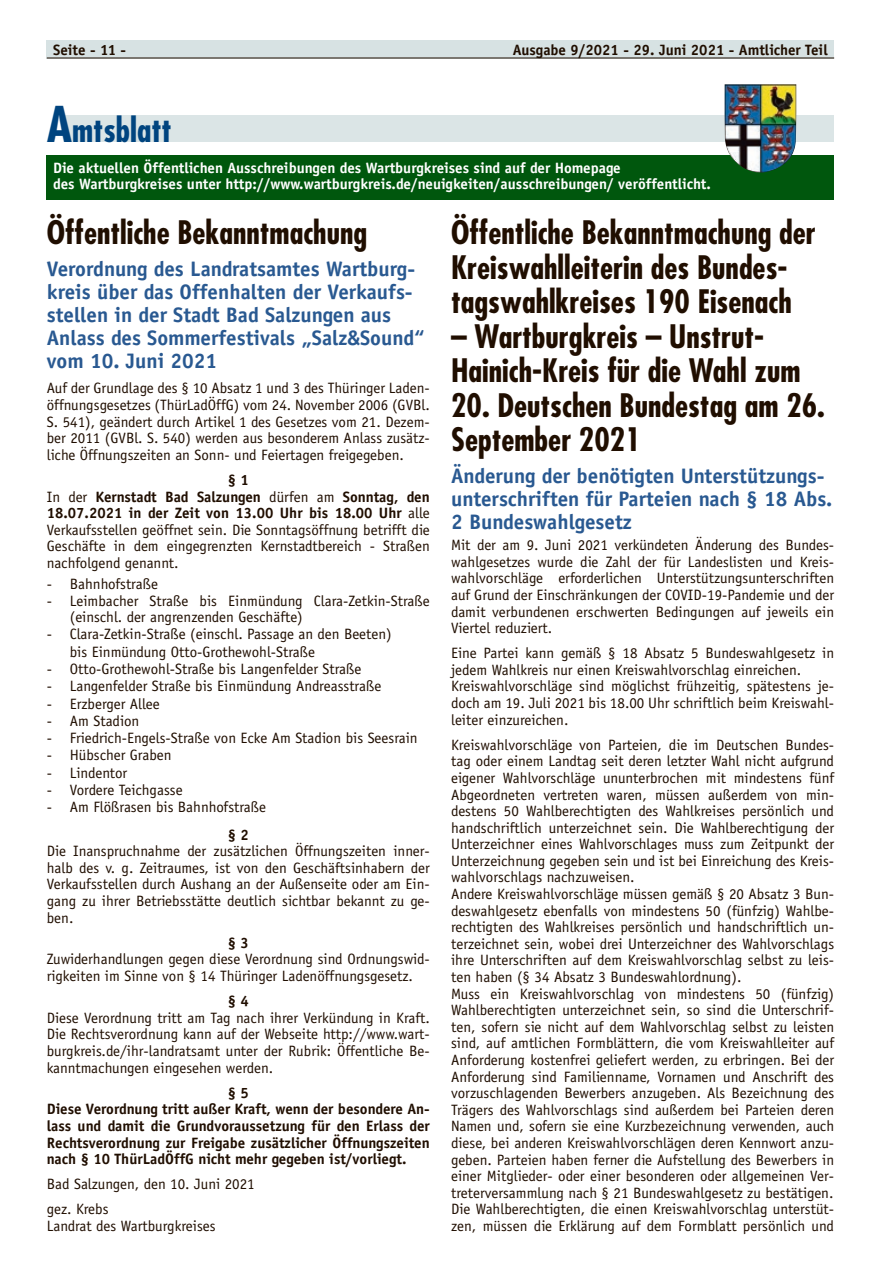
<style>
.page{position:relative;width:881px;height:1263px;background:#fff}
.page>*{position:absolute;margin:0;border:0;box-sizing:border-box;transform-origin:0 0}
.t1{font:700 condensed 33px "Futura LT";color:#00447f}
.t2{font:700 condensed 31.5px/34.7px "Futura LT";color:#200e00}
.t3{font:700 21px/23.1px "Officina Sans LT";color:#295991}
.t4{font:15px/16.6px "Officina Sans LT";color:#200e00}
.t5{font:700 15px/16.6px "Officina Sans LT";color:#200e00}
.t6{font:700 15px/16.4px "Officina Sans LT";color:#fff}
.s1{font-size:48px}
.s2{font-weight:700}
</style>
<div class="page">
<div style="left:47px;top:40px;width:786px;height:19px;background:#d7e2e3"></div>
<hr style="left:47px;top:58px;width:786px;height:1px;background:#200e00">
<div style="left:47px;top:155px;width:786px;height:44px;background:#00570d"></div>
<div style="left:64px;top:115px;width:769px;height:27px;background:#dbe5e6"></div>
<img style="left:724px;top:84px;width:72px;height:89px">
<p class="t5" style="left:53px;top:41px;width:74px">Seite - 11 -</p>
<p class="t5" style="left:512px;top:41px;width:316px">Ausgabe 9/2021 - 29. Juni 2021 - Amtlicher Teil</p>
<h1 class="t1" style="left:47px;top:109px;width:126px"><span class="s1">A</span>mtsblatt</h1>
<p class="t6" style="left:53px;top:160px;width:659px">Die aktuellen Öffentlichen Ausschreibungen des Wartburgkreises sind auf der Homepage<br>des Wartburgkreises unter http://www.wartburgkreis.de/neuigkeiten/ausschreibungen/ veröffentlicht.</p>
<h2 class="t2" style="left:47px;top:215px;width:322px">Öffentliche Bekanntmachung</h2>
<h3 class="t3" style="left:47px;top:257px;width:379px">Verordnung des Landratsamtes Wartburg&shy;kreis über das Offenhalten der Verkaufs&shy;stellen in der Stadt Bad Salzungen aus Anlass des Sommerfestivals „Salz&amp;Sound“ vom 10. Juni 2021</h3>
<p class="t4" style="left:47px;top:380px;width:384px;text-align:justify">Auf der Grundlage des § 10 Absatz 1 und 3 des Thüringer Laden&shy;öffnungsgesetzes (ThürLadÖffG) vom 24. November 2006 (GVBl.<br>S. 541), geändert durch Artikel 1 des Gesetzes vom 21. Dezem&shy;ber 2011 (GVBl. S. 540) werden aus besonderem Anlass zusätz&shy;liche Öffnungszeiten an Sonn- und Feiertagen freigegeben.</p>
<p class="t4" style="left:47px;top:472px;width:384px;text-indent:181px"><span class="s2">§ 1<br></span>In der <span class="s2">Kernstadt Bad Salzungen</span> dürfen am <span class="s2">Sonntag, den 18.07.2021 in der Zeit von 13.00 Uhr bis 18.00 Uhr</span> alle Verkaufsstellen geöffnet sein. Die Sonntagsöffnung betrifft die Geschäfte in dem eingegrenzten Kernstadtbereich - Straßen nachfolgend genannt.</p>
<p class="t4" style="left:47px;top:575px;width:113px">- Bahnhofstraße</p>
<p class="t4" style="left:70px;top:593px;width:361px;text-indent:-23px">- Leimbacher Straße bis Einmündung Clara-Zetkin-Straße (einschl. der angrenzenden Geschäfte)</p>
<p class="t4" style="left:70px;top:626px;width:323px;line-height:17.2px;text-indent:-23px">- Clara-Zetkin-Straße (einschl. Passage an den Beeten) bis Einmündung Otto-Grothewohl-Straße</p>
<p class="t4" style="left:47px;top:661px;width:316px">- Otto-Grothewohl-Straße bis Langenfelder Straße</p>
<p class="t4" style="left:47px;top:678px;width:336px">- Langenfelder Straße bis Einmündung Andreasstraße</p>
<p class="t4" style="left:47px;top:695px;width:114px">- Erzberger Allee</p>
<p class="t4" style="left:47px;top:712px;width:94px">- Am Stadion</p>
<p class="t4" style="left:47px;top:730px;width:372px">- Friedrich-Engels-Straße von Ecke Am Stadion bis Seesrain</p>
<p class="t4" style="left:47px;top:747px;width:126px">- Hübscher Graben</p>
<p class="t4" style="left:47px;top:764px;width:82px">- Lindentor</p>
<p class="t4" style="left:47px;top:781px;width:137px">- Vordere Teichgasse</p>
<p class="t4" style="left:47px;top:799px;width:221px">- Am Flößrasen bis Bahnhofstraße</p>
<p class="t5" style="left:228px;top:826px;width:23px">§ 2</p>
<p class="t4" style="left:47px;top:843px;width:384px;text-align:justify">Die Inanspruchnahme der zusätzlichen Öffnungszeiten inner&shy;halb des v. g. Zeitraumes, ist von den Geschäftsinhabern der Verkaufsstellen durch Aushang an der Außenseite oder am Ein&shy;gang zu ihrer Betriebsstätte deutlich sichtbar bekannt zu ge&shy;ben.</p>
<p class="t5" style="left:228px;top:934px;width:23px">§ 3</p>
<p class="t4" style="left:47px;top:951px;width:384px">Zuwiderhandlungen gegen diese Verordnung sind Ordnungswid&shy;rigkeiten im Sinne von § 14 Thüringer Ladenöffnungsgesetz.</p>
<p class="t5" style="left:228px;top:992px;width:23px">§ 4</p>
<p class="t4" style="left:47px;top:1009px;width:384px;text-align:justify">Diese Verordnung tritt am Tag nach ihrer Verkündung in Kraft.<br>Die Rechtsverordnung kann auf der Webseite http://www.wart&shy;burgkreis.de/ihr-landratsamt unter der Rubrik: Öffentliche Be&shy;kanntmachungen eingesehen werden.</p>
<p class="t5" style="left:47px;top:1084px;width:384px;text-indent:181px">§ 5<br>Diese Verordnung tritt außer Kraft, wenn der besondere An&shy;lass und damit die Grundvoraussetzung für den Erlass der Rechtsverordnung zur Freigabe zusätzlicher Öffnungszeiten nach § 10 ThürLadÖffG nicht mehr gegeben ist/vorliegt.</p>
<p class="t4" style="left:47px;top:1172px;width:209px;line-height:25.2px">Bad Salzungen, den 10. Juni 2021 gez. Krebs</p>
<p class="t4" style="left:47px;top:1218px;width:170px">Landrat des Wartburgkreises</p>
<h2 class="t2" style="left:451px;top:215px;width:366px">Öffentliche Bekanntmachung der<br>Kreiswahlleiterin des Bundes&shy;tagswahlkreises 190 Eisenach</h2>
<h2 class="t2" style="left:451px;top:319px;width:351px">– Wartburgkreis – Unstrut-<br>Hainich-Kreis für die Wahl zum</h2>
<h2 class="t2" style="left:451px;top:388px;width:375px">20. Deutschen Bundestag am 26.<br>September 2021</h2>
<h3 class="t3" style="left:451px;top:464px;width:382px">Änderung der benötigten Unterstützungs&shy;unterschriften für Parteien nach § 18 Abs.<br>2 Bundeswahlgesetz</h3>
<p class="t4" style="left:451px;top:537px;width:384px;text-align:justify">Mit der am 9. Juni 2021 verkündeten Änderung des Bundes&shy;wahlgesetzes wurde die Zahl der für Landeslisten und Kreis&shy;wahlvorschläge erforderlichen Unterstützungsunterschriften auf Grund der Einschränkungen der COVID-19-Pandemie und der damit verbundenen erschwerten Bedingungen auf jeweils ein Viertel reduziert.</p>
<p class="t4" style="left:451px;top:645px;width:384px">Eine Partei kann gemäß § 18 Absatz 5 Bundeswahlgesetz in jedem Wahlkreis nur einen Kreiswahlvorschlag einreichen.<br>Kreiswahlvorschläge sind möglichst frühzeitig, spätestens je&shy;doch am 19. Juli 2021 bis 18.00 Uhr schriftlich beim Kreiswahl&shy;leiter einzureichen.</p>
<p class="t4" style="left:451px;top:736px;width:384px">Kreiswahlvorschläge von Parteien, die im Deutschen Bundes&shy;tag oder einem Landtag seit deren letzter Wahl nicht aufgrund eigener Wahlvorschläge ununterbrochen mit mindestens fünf Abgeordneten vertreten waren, müssen außerdem von min&shy;destens 50 Wahlberechtigten des Wahlkreises persönlich und handschriftlich unterzeichnet sein. Die Wahlberechtigung der Unterzeichner eines Wahlvorschlages muss zum Zeitpunkt der Unterzeichnung gegeben sein und ist bei Einreichung des Kreis&shy;wahlvorschlags nachzuweisen.<br>Andere Kreiswahlvorschläge müssen gemäß § 20 Absatz 3 Bun&shy;deswahlgesetz ebenfalls von mindestens 50 (fünfzig) Wahlbe&shy;rechtigten des Wahlkreises persönlich und handschriftlich un&shy;terzeichnet sein, wobei drei Unterzeichner des Wahlvorschlags ihre Unterschriften auf dem Kreiswahlvorschlag selbst zu leis&shy;ten haben (§ 34 Absatz 3 Bundeswahlordnung).<br>Muss ein Kreiswahlvorschlag von mindestens 50 (fünfzig)<br>Wahlberechtigten unterzeichnet sein, so sind die Unterschrif&shy;ten, sofern sie nicht auf dem Wahlvorschlag selbst zu leisten sind, auf amtlichen Formblättern, die vom Kreiswahlleiter auf Anforderung kostenfrei geliefert werden, zu erbringen. Bei der Anforderung sind Familienname, Vornamen und Anschrift des vorzuschlagenden Bewerbers anzugeben. Als Bezeichnung des Trägers des Wahlvorschlags sind außerdem bei Parteien deren Namen und, sofern sie eine Kurzbezeichnung verwenden, auch diese, bei anderen Kreiswahlvorschlägen deren Kennwort anzu&shy;geben. Parteien haben ferner die Aufstellung des Bewerbers in einer Mitglieder- oder einer besonderen oder allgemeinen Ver&shy;treterversammlung nach § 21 Bundeswahlgesetz zu bestätigen.<br>Die Wahlberechtigten, die einen Kreiswahlvorschlag unterstüt&shy;zen, müssen die Erklärung auf dem Formblatt persönlich und</p>
</div>
